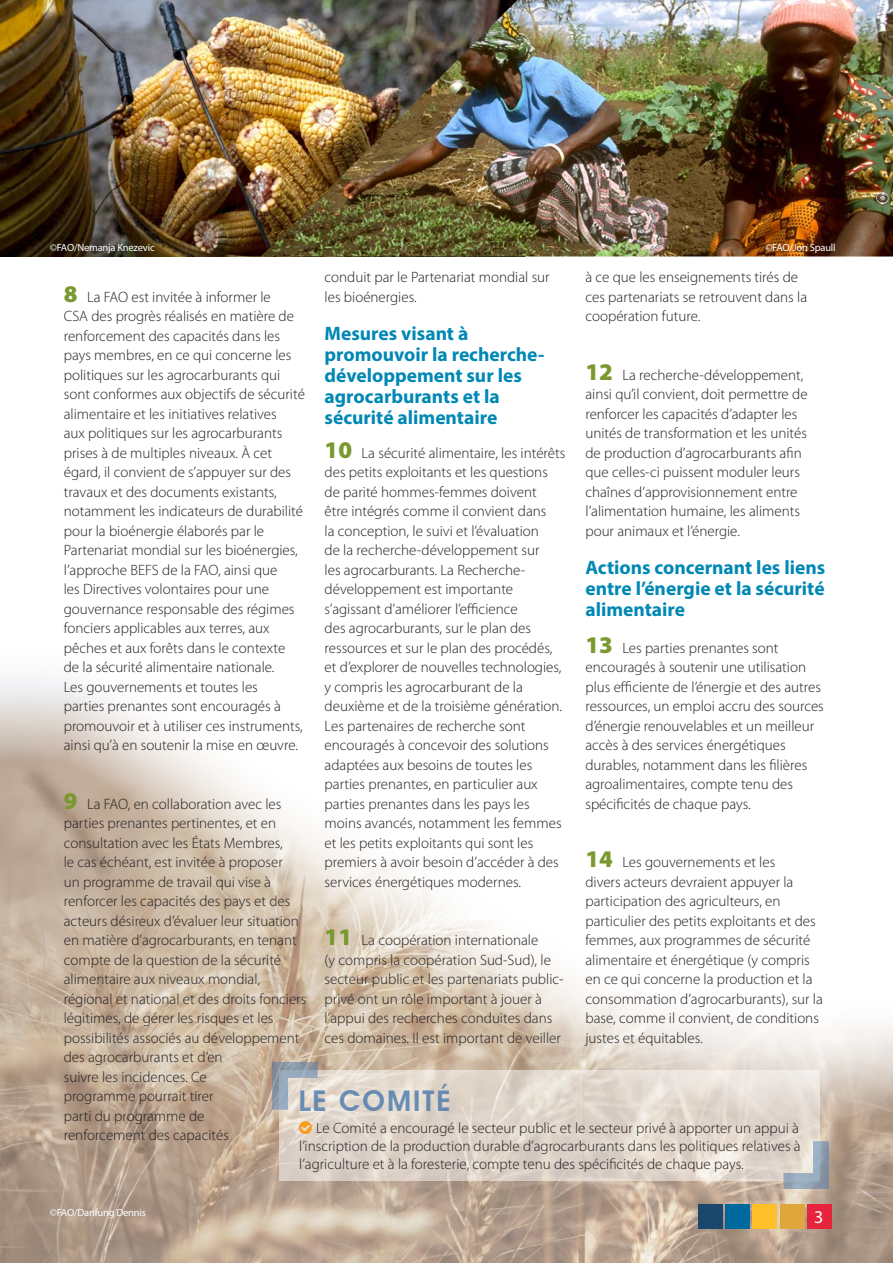
<style>
.page{position:relative;width:893px;height:1263px;background:#fff}
.page>*{position:absolute;margin:0;border:0;box-sizing:border-box;transform-origin:0 0}
.t1{font:600 28.5px "Avant Garde IT Cby BT";letter-spacing:.07em;color:#4878ab}
.t2{font:700 19.5px/21px "Myriad Pro";color:#0088b4}
.t3{font:18px "Myriad Pro";color:#fff}
.t4{font:300 15px/19.5px "Myriad Pro";color:#231f20}
.t5{font:10.5px "Myriad Pro";letter-spacing:-.02em;color:#fff}
.s1{font-weight:900;font-size:24px;color:#799930}
.s2{color:#f89c1c}
</style>
<div class="page">
<img style="left:0;top:679px;width:893px;height:584px">
<img style="left:0;top:0;width:261px;height:256px">
<img style="left:261px;top:0;width:632px;height:256px">
<div style="left:780px;top:1204px;width:24px;height:24px;background:#dea63b"></div>
<div style="left:726px;top:1204px;width:24px;height:24px;background:#00699e"></div>
<div style="left:698px;top:1204px;width:24px;height:24px;background:#1a476b"></div>
<div style="left:807px;top:1204px;width:24px;height:24px;background:#e6243b"></div>
<div style="left:753px;top:1204px;width:24px;height:24px;background:#fdc028"></div>
<svg style="left:280px;top:1070px;width:540px;height:111px;background:#e1d7cd"></svg>
<svg style="left:783px;top:1141px;width:46px;height:48px;background:#b7bcc1"></svg>
<svg style="left:272px;top:1062px;width:46px;height:48px;background:#b5b9bd"></svg>
<p class="t5" style="left:50px;top:241px;width:106px">©FAO/Nemanja Knezevic</p>
<p class="t5" style="left:765px;top:241px;width:72px">©FAO/Jon Spaull</p>
<p class="t4" style="left:325px;top:267px;width:227px">conduit par le Partenariat mondial sur les bioénergies.</p>
<h2 class="t2" style="left:325px;top:322px;width:221px">Mesures visant à promouvoir la recherche&shy;développement sur les agrocarburants et la sécurité alimentaire</h2>
<p class="t4" style="left:325px;top:443px;width:242px"><span class="s1">10</span> La sécurité alimentaire, les intérêts des petits exploitants et les questions de parité hommes-femmes doivent<br>être intégrés comme il convient dans<br>la conception, le suivi et l’évaluation<br>de la recherche-développement sur<br>les agrocarburants. La Recherche&shy;développement est importante s’agissant d’améliorer l’efficience<br>des agrocarburants, sur le plan des ressources et sur le plan des procédés, et d’explorer de nouvelles technologies, y compris les agrocarburant de la deuxième et de la troisième génération.<br>Les partenaires de recherche sont encouragés à concevoir des solutions adaptées aux besoins de toutes les parties prenantes, en particulier aux parties prenantes dans les pays les moins avancés, notamment les femmes et les petits exploitants qui sont les premiers à avoir besoin d’accéder à des services énergétiques modernes.</p>
<p class="t4" style="left:325px;top:930px;width:241px"><span class="s1">11</span> La coopération internationale<br>(y compris la coopération Sud-Sud), le secteur public et les partenariats public&shy;privé ont un rôle important à jouer à l’appui des recherches conduites dans ces domaines. Il est important de veiller</p>
<p class="t4" style="left:585px;top:267px;width:223px">à ce que les enseignements tirés de ces partenariats se retrouvent dans la coopération future.</p>
<p class="t4" style="left:585px;top:365px;width:224px"><span class="s1">12</span> La recherche-développement, ainsi qu’il convient, doit permettre de renforcer les capacités d’adapter les unités de transformation et les unités de production d’agrocarburants afin que celles-ci puissent moduler leurs chaînes d’approvisionnement entre l’alimentation humaine, les aliments pour animaux et l’énergie.</p>
<h2 class="t2" style="left:585px;top:556px;width:241px;text-align:justify">Actions concernant les liens entre l’énergie et la sécurité alimentaire</h2>
<p class="t4" style="left:585px;top:638px;width:240px"><span class="s1">13</span> Les parties prenantes sont encouragés à soutenir une utilisation plus efficiente de l’énergie et des autres ressources, un emploi accru des sources d’énergie renouvelables et un meilleur accès à des services énergétiques durables, notamment dans les filières agroalimentaires, compte tenu des spécificités de chaque pays.</p>
<p class="t4" style="left:585px;top:852px;width:239px"><span class="s1">14</span> Les gouvernements et les<br>divers acteurs devraient appuyer la participation des agriculteurs, en particulier des petits exploitants et des femmes, aux programmes de sécurité alimentaire et énergétique (y compris en ce qui concerne la production et la consommation d’agrocarburants), sur la base, comme il convient, de conditions justes et équitables.</p>
<p class="t4" style="left:64px;top:287px;width:243px"><span class="s1">8</span> La FAO est invitée à informer le<br>CSA des progrès réalisés en matière de renforcement des capacités dans les pays membres, en ce qui concerne les politiques sur les agrocarburants qui sont conformes aux objectifs de sécurité alimentaire et les initiatives relatives<br>aux politiques sur les agrocarburants prises à de multiples niveaux. À cet égard, il convient de s’appuyer sur des travaux et des documents existants, notamment les indicateurs de durabilité pour la bioénergie élaborés par le Partenariat mondial sur les bioénergies, l’approche BEFS de la FAO, ainsi que<br>les Directives volontaires pour une gouvernance responsable des régimes fonciers applicables aux terres, aux pêches et aux forêts dans le contexte<br>de la sécurité alimentaire nationale.<br>Les gouvernements et toutes les<br>parties prenantes sont encouragés à promouvoir et à utiliser ces instruments, ainsi qu’à en soutenir la mise en œuvre.</p>
<p class="t4" style="left:64px;top:794px;width:244px"><span class="s1">9</span> La FAO, en collaboration avec les parties prenantes pertinentes, et en consultation avec les États Membres,<br>le cas échéant, est invitée à proposer<br>un programme de travail qui vise à renforcer les capacités des pays et des acteurs désireux d’évaluer leur situation en matière d’agrocarburants, en tenant compte de la question de la sécurité alimentaire aux niveaux mondial, régional et national et des droits fonciers légitimes, de gérer les risques et les possibilités associés au développement des agrocarburants et d’en<br>suivre les incidences. Ce<br>programme pourrait tirer<br>parti du programme de<br>renforcement des capacités</p>
<h1 class="t1" style="left:298px;top:1083px;width:154px">LE COMITÉ</h1>
<p class="t4" style="left:299px;top:1119px;width:503px;line-height:18px"><span class="s2">□</span> Le Comité a encouragé le secteur public et le secteur privé à apporter un appui à l’inscription de la production durable d’agrocarburants dans les politiques relatives à l’agriculture et à la foresterie, compte tenu des spécificités de chaque pays.</p>
<p class="t5" style="left:50px;top:1206px;width:97px">©FAO/Danfung Dennis</p>
<p class="t3" style="left:814px;top:1206px;width:11px">3</p>
</div>
